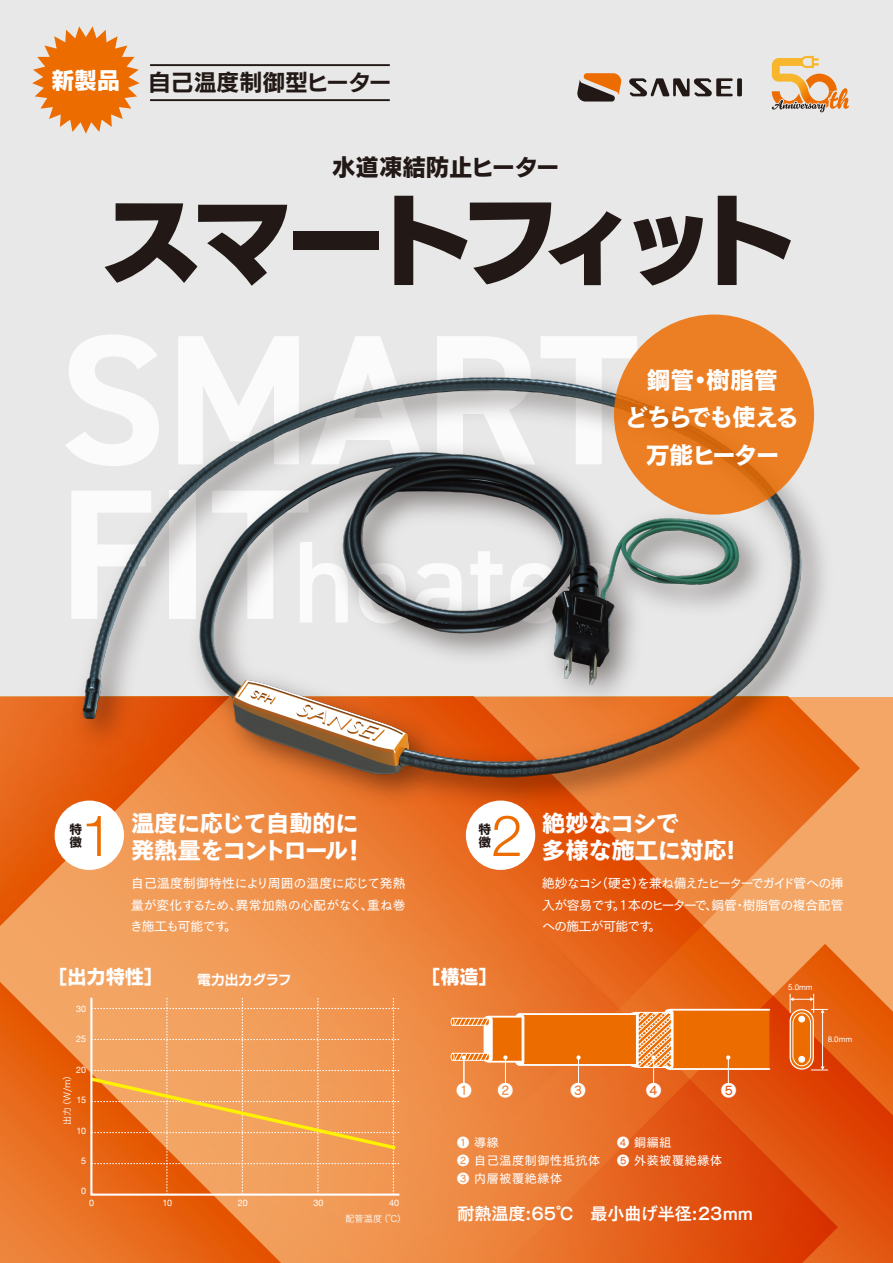
<style>
.page{position:relative;width:893px;height:1263px;background:#fff}
.page>*{position:absolute;margin:0;border:0;box-sizing:border-box;transform-origin:0 0}
.t1{font:800 102.6px "UD Kakugo Small Pr 6 N";letter-spacing:-.17em;color:#221815}
.t2{font:300 57px "Helvetica Neue";color:#ed6c00}
.t3{font:23.85px/37.8px "New Cezanne Pro B";letter-spacing:-.06em;color:#fff;text-align:center}
.t4{font:23.4px "UD Kakugo Small Pr 6 N E";color:#221815}
.t5{font:23.25px/27.2px "New Cezanne Pro B";letter-spacing:-.03em;color:#fff}
.t6{font:22.8px "UD Kakugo Small Pr 6 N B";color:#221815}
.t7{font:19.2px "UD Kakugo Small Pr 6 N E";color:#fff}
.t8{font:16.95px "New Cezanne Pro DB";color:#fff}
.t9{font:15.15px "New Cezanne Pro M";color:#fff}
.t10{font:13.8px "UD Kakugo Small Pr 6 N B";color:#fff}
.t11{font:12.75px/21.3px "New Cezanne Pro M";letter-spacing:-.025em;color:#fff;text-align:justify}
.t12{font:12.6px/12.6px "New Cezanne Pro B";color:#221815}
.t13{font:12.15px/18px "New Cezanne Pro M";letter-spacing:.045em;color:#fff}
.t14{font:9px "Helvetica Neue";color:#fff}
.t15{font:9px "Hira Kaku Pro W3";letter-spacing:.005em;color:#fff}
.t16{font:7.95px "Helvetica Neue";color:#fff}
.s1{font-family:"UD Kakugo Small Pr 6 N E";color:#fff}
</style>
<div class="page">
<div style="left:0;top:0;width:893px;height:697px;background:#e8e8e8"></div>
<div style="left:838px;top:697px;width:55px;height:247px;background:#f4a666"></div>
<svg style="left:0;top:1047px;width:85px;height:216px;background:#e96f22"></svg>
<svg style="left:838px;top:944px;width:55px;height:319px;background:#e45c16"></svg>
<svg style="left:0;top:697px;width:85px;height:350px;background:#ed8841"></svg>
<svg style="left:85px;top:856px;width:753px;height:407px;background:#ea7832"></svg>
<img style="left:20px;top:314px;width:837px;height:542px">
<svg style="left:32px;top:26px;width:108px;height:108px"></svg>
<hr style="left:150px;top:64px;width:240px;height:2px;background:#221815">
<hr style="left:150px;top:99px;width:240px;height:2px;background:#221815">
<svg style="left:614px;top:315px;width:200px;height:200px;background:#e97b21"></svg>
<svg style="left:89px;top:995px;width:313px;height:202px;background:#f19c57"></svg>
<svg style="left:790px;top:994px;width:38px;height:76px;background:#eb7c34"></svg>
<div style="left:55px;top:800px;width:69px;height:70px;background:#fff;border-radius:50%"></div>
<div style="left:466px;top:800px;width:69px;height:70px;background:#fff;border-radius:50%"></div>
<svg style="left:451px;top:1008px;width:320px;height:76px;background:#ed7f2d"></svg>
<svg style="left:772px;top:56px;width:77px;height:56px"></svg>
<div style="left:737px;top:78px;width:5px;height:18px;background:#221815"></div>
<svg style="left:629px;top:78px;width:104px;height:18px"></svg>
<svg style="left:577px;top:73px;width:45px;height:29px"></svg>
<h3 class="t6" style="left:51px;top:70px;width:342px"><span class="s1">新製品</span> 自己温度制御型ヒーター</h3>
<h3 class="t4" style="left:332px;top:155px;width:229px">水道凍結防止ヒーター</h3>
<h1 class="t1" style="left:100px;top:184px;width:700px">スマートフィット</h1>
<h3 class="t3" style="left:624px;top:358px;width:176px">鋼管・樹脂管<br>どちらでも使える万能ヒーター</h3>
<h3 class="t5" style="left:131px;top:807px;width:236px">温度に応じて自動的に発熱量をコントロール！</h3>
<p class="t11" style="left:130px;top:871px;width:277px">自己温度制御特性により周囲の温度に応じて発熱量が変化するため、異常加熱の心配がなく、重ね巻き施工も可能です。</p>
<p class="t12" style="left:70px;top:822px;width:14px">特徴</p>
<h2 class="t2" style="left:81px;top:790px;width:33px">1</h2>
<p class="t12" style="left:478px;top:822px;width:14px">特徴</p>
<h2 class="t2" style="left:491px;top:790px;width:33px">2</h2>
<h3 class="t7" style="left:48px;top:966px;width:116px">［出力特性］</h3>
<h3 class="t7" style="left:421px;top:966px;width:78px">［構造］</h3>
<p class="t10" style="left:197px;top:972px;width:96px">電力出力グラフ</p>
<h3 class="t5" style="left:542px;top:807px;width:194px">絶妙なコシで<br>多様な施工に対応!</h3>
<p class="t11" style="left:542px;top:871px;width:303px">絶妙なコシ（硬さ）を兼ね備えたヒーターでガイド管への挿入が容易です。1本のヒーターで、鋼管・樹脂管の複合配管への施工が可能です。</p>
<p class="t16" style="left:788px;top:981px;width:26px">5.0mm</p>
<p class="t14" style="left:76px;top:1002px;width:12px">30</p>
<p class="t14" style="left:76px;top:1033px;width:11px">25</p>
<p class="t14" style="left:76px;top:1063px;width:12px">20</p>
<p class="t14" style="left:77px;top:1093px;width:11px">15</p>
<p class="t14" style="left:76px;top:1124px;width:11px">10</p>
<p class="t14" style="left:81px;top:1154px;width:6px">5</p>
<p class="t14" style="left:81px;top:1185px;width:6px">0</p>
<p class="t15" style="left:59px;top:1125px;width:55px;rotate:-90deg">出力（W/m）</p>
<p class="t14" style="left:89px;top:1196px;width:6px">0</p>
<p class="t14" style="left:162px;top:1196px;width:11px">10</p>
<p class="t14" style="left:238px;top:1196px;width:12px">20</p>
<p class="t14" style="left:313px;top:1196px;width:12px">30</p>
<p class="t14" style="left:389px;top:1196px;width:12px">40</p>
<p class="t15" style="left:346px;top:1210px;width:62px">配管温度（℃）</p>
<p class="t9" style="left:457px;top:1077px;width:17px">❶</p>
<p class="t9" style="left:498px;top:1077px;width:17px">❷</p>
<p class="t9" style="left:571px;top:1077px;width:17px">❸</p>
<p class="t9" style="left:646px;top:1077px;width:17px">❹</p>
<p class="t9" style="left:721px;top:1077px;width:17px">❺</p>
<p class="t13" style="left:457px;top:1131px;width:144px">❶ 導線<br>❷ 自己温度制御性抵抗体<br>❸ 内層被覆絶縁体</p>
<p class="t13" style="left:617px;top:1131px;width:106px">❹ 銅編組<br>❺ 外装被覆絶縁体</p>
<h3 class="t8" style="left:458px;top:1199px;width:297px">耐熱温度:65℃　最小曲げ半径:23mm</h3>
<p class="t16" style="left:828px;top:1033px;width:26px">8.0mm</p>
</div>
